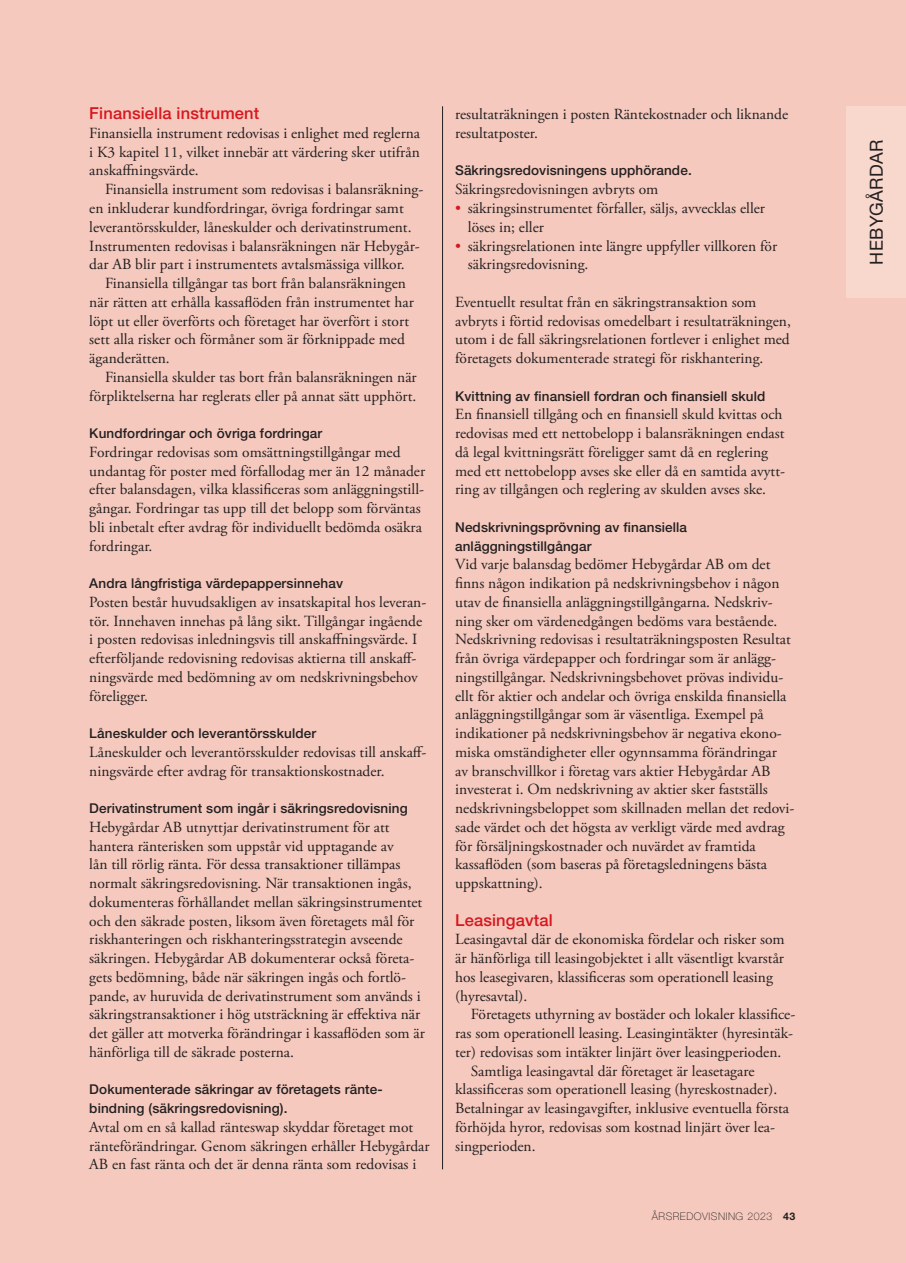
<style>
.page{position:relative;width:906px;height:1263px;background:#f5c9bd}
.page>*{position:absolute;margin:0;border:0;box-sizing:border-box;transform-origin:0 0}
.t1{font:18px "Helvetica Neue LT Std";letter-spacing:.025em;color:#231f20}
.Mellanrubrik{font:500 16.5px "Helvetica Neue LT Std";letter-spacing:.01em;color:#d7171f}
.Brödtext{font:15.45px/18.8px "Adobe Garamond Pro";color:#231f20}
.Brödtext-indrag{font:15.45px/18.8px "Adobe Garamond Pro";color:#231f20}
.Underrubrik{font:500 13.5px/18.8px "Helvetica Neue LT Std";letter-spacing:.01em;color:#231f20}
.t2{font:100 10.5px "Helvetica Neue LT Std";letter-spacing:.05em;color:#231f20}
.s1{color:#d7171f}
.s2{font-weight:700}
</style>
<div class="page">
<div style="left:846px;top:106px;width:60px;height:192px;background:#f8d7cd"></div>
<hr style="left:442px;top:106px;width:1px;height:1063px;background:#231f20">
<p class="Mellanrubrik" style="left:89px;top:104px;width:172px">Finansiella instrument</p>
<p class="Brödtext" style="left:89px;top:124px;width:332px;text-align:justify">Finansiella instrument redovisas i enlighet med reglerna i K3 kapitel 11, vilket innebär att värdering sker utifrån anskaffningsvärde.</p>
<p class="Brödtext-indrag" style="left:89px;top:180px;width:336px;text-indent:16px">Finansiella instrument som redovisas i balansräkning&shy;en inkluderar kundfordringar, övriga fordringar samt leverantörsskulder, låneskulder och derivatinstrument.<br>Instrumenten redovisas i balansräkningen när Hebygår&shy;dar AB blir part i instrumentets avtalsmässiga villkor.</p>
<p class="Brödtext-indrag" style="left:89px;top:274px;width:326px;text-indent:16px">Finansiella tillgångar tas bort från balansräkningen när rätten att erhålla kassaflöden från instrumentet har löpt ut eller överförts och företaget har överfört i stort sett alla risker och förmåner som är förknippade med äganderätten.</p>
<p class="Brödtext-indrag" style="left:89px;top:368px;width:329px;text-align:right">Finansiella skulder tas bort från balansräkningen när förpliktelserna har reglerats eller på annat sätt upphört.</p>
<p class="Underrubrik" style="left:89px;top:424px;width:234px">Kundfordringar och övriga fordringar</p>
<p class="Brödtext" style="left:89px;top:443px;width:337px">Fordringar redovisas som omsättningstillgångar med undantag för poster med förfallodag mer än 12 månader efter balansdagen, vilka klassificeras som anläggningstill&shy;gångar. Fordringar tas upp till det belopp som förväntas bli inbetalt efter avdrag för individuellt bedömda osäkra fordringar.</p>
<p class="Underrubrik" style="left:89px;top:574px;width:255px">Andra långfristiga värdepappersinnehav</p>
<p class="Brödtext" style="left:89px;top:593px;width:338px">Posten består huvudsakligen av insatskapital hos leveran&shy;tör. Innehaven innehas på lång sikt. Tillgångar ingående i posten redovisas inledningsvis till anskaffningsvärde. I efterföljande redovisning redovisas aktierna till anskaff&shy;ningsvärde med bedömning av om nedskrivningsbehov föreligger.</p>
<p class="Underrubrik" style="left:89px;top:724px;width:228px">Låneskulder och leverantörsskulder</p>
<p class="Brödtext" style="left:89px;top:743px;width:339px">Låneskulder och leverantörsskulder redovisas till anskaff&shy;ningsvärde efter avdrag för transaktionskostnader.</p>
<p class="Underrubrik" style="left:89px;top:799px;width:320px">Derivatinstrument som ingår i säkringsredovisning</p>
<p class="Brödtext" style="left:89px;top:818px;width:337px">Hebygårdar AB utnyttjar derivatinstrument för att hantera ränterisken som uppstår vid upptagande av<br>lån till rörlig ränta. För dessa transaktioner tillämpas normalt säkringsredovisning. När transaktionen ingås, dokumenteras förhållandet mellan säkringsinstrumentet och den säkrade posten, liksom även företagets mål för riskhanteringen och riskhanteringsstrategin avseende säkringen. Hebygårdar AB dokumenterar också företa&shy;gets bedömning, både när säkringen ingås och fortlö&shy;pande, av huruvida de derivatinstrument som används i säkringstransaktioner i hög utsträckning är effektiva när det gäller att motverka förändringar i kassaflöden som är hänförliga till de säkrade posterna.</p>
<p class="Underrubrik" style="left:89px;top:1080px;width:294px">Dokumenterade säkringar av företagets ränte&shy;bindning (säkringsredovisning).</p>
<p class="Brödtext" style="left:89px;top:1118px;width:342px">Avtal om en så kallad ränteswap skyddar företaget mot ränteförändringar. Genom säkringen erhåller Hebygårdar<br>AB en fast ränta och det är denna ränta som redovisas i</p>
<p class="Brödtext" style="left:455px;top:105px;width:334px">resultaträkningen i posten Räntekostnader och liknande resultatposter.</p>
<p class="Underrubrik" style="left:455px;top:161px;width:238px">Säkringsredovisningens upphörande.</p>
<p class="Brödtext" style="left:455px;top:180px;width:205px">Säkringsredovisningen avbryts om</p>
<p class="Brödtext" style="left:468px;top:199px;width:299px;text-indent:-13px"><span class="s1">•</span> säkringsinstrumentet förfaller, säljs, avvecklas eller löses in; eller</p>
<p class="Brödtext" style="left:468px;top:237px;width:311px;text-indent:-13px"><span class="s1">•</span> säkringsrelationen inte längre uppfyller villkoren för säkringsredovisning.</p>
<p class="Brödtext" style="left:455px;top:293px;width:337px">Eventuellt resultat från en säkringstransaktion som avbryts i förtid redovisas omedelbart i resultaträkningen, utom i de fall säkringsrelationen fortlever i enlighet med företagets dokumenterade strategi för riskhantering.</p>
<p class="Underrubrik" style="left:455px;top:386px;width:312px">Kvittning av finansiell fordran och finansiell skuld</p>
<p class="Brödtext" style="left:455px;top:405px;width:331px">En finansiell tillgång och en finansiell skuld kvittas och redovisas med ett nettobelopp i balansräkningen endast då legal kvittningsrätt föreligger samt då en reglering med ett nettobelopp avses ske eller då en samtida avytt&shy;ring av tillgången och reglering av skulden avses ske.</p>
<p class="Underrubrik" style="left:455px;top:517px;width:233px">Nedskrivningsprövning av finansiella anläggningstillgångar</p>
<p class="Brödtext" style="left:455px;top:555px;width:341px">Vid varje balansdag bedömer Hebygårdar AB om det finns någon indikation på nedskrivningsbehov i någon utav de finansiella anläggningstillgångarna. Nedskriv&shy;ning sker om värdenedgången bedöms vara bestående.<br>Nedskrivning redovisas i resultaträkningsposten Resultat från övriga värdepapper och fordringar som är anlägg&shy;ningstillgångar. Nedskrivningsbehovet prövas individu&shy;ellt för aktier och andelar och övriga enskilda finansiella anläggningstillgångar som är väsentliga. Exempel på indikationer på nedskrivningsbehov är negativa ekono&shy;miska omständigheter eller ogynnsamma förändringar<br>av branschvillkor i företag vars aktier Hebygårdar AB investerat i. Om nedskrivning av aktier sker fastställs nedskrivningsbeloppet som skillnaden mellan det redovi&shy;sade värdet och det högsta av verkligt värde med avdrag för försäljningskostnader och nuvärdet av framtida kassaflöden (som baseras på företagsledningens bästa uppskattning).</p>
<p class="Mellanrubrik" style="left:455px;top:910px;width:99px">Leasingavtal</p>
<p class="Brödtext" style="left:455px;top:930px;width:331px">Leasingavtal där de ekonomiska fördelar och risker som är hänförliga till leasingobjektet i allt väsentligt kvarstår hos leasegivaren, klassificeras som operationell leasing (hyresavtal).</p>
<p class="Brödtext-indrag" style="left:455px;top:1005px;width:342px;text-indent:16px">Företagets uthyrning av bostäder och lokaler klassifice&shy;ras som operationell leasing. Leasingintäkter (hyresintäk&shy;ter) redovisas som intäkter linjärt över leasingperioden.</p>
<p class="Brödtext-indrag" style="left:455px;top:1062px;width:335px;text-indent:16px">Samtliga leasingavtal där företaget är leasetagare klassificeras som operationell leasing (hyreskostnader).<br>Betalningar av leasingavgifter, inklusive eventuella första förhöjda hyror, redovisas som kostnad linjärt över lea&shy;singperioden.</p>
<p class="t2" style="left:652px;top:1210px;width:145px">ÅRSREDOVISNING 2023 <span class="s2">43</span></p>
<p class="t1" style="left:865px;top:264px;width:127px;rotate:-90deg">HEBYGÅRDAR</p>
</div>
